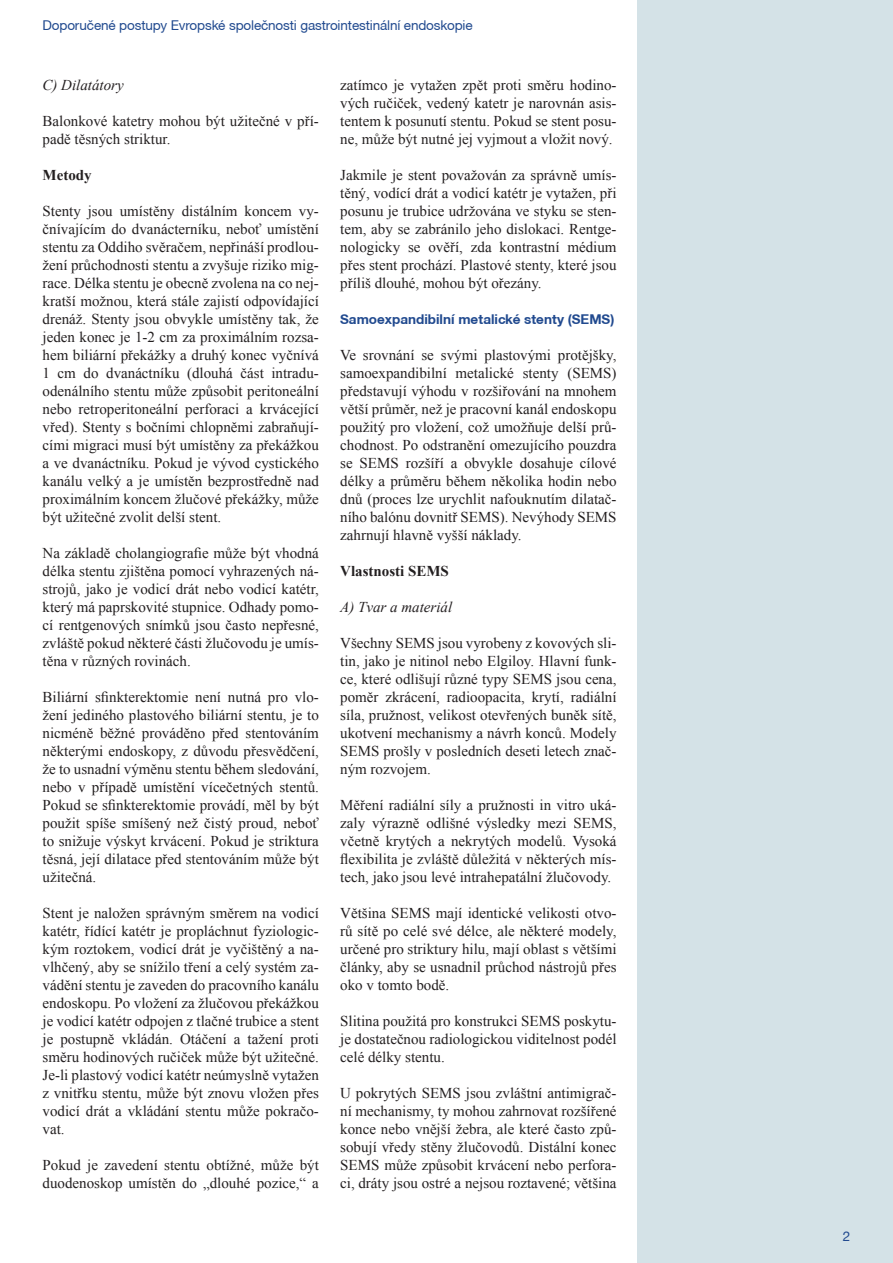
<style>
.page{position:relative;width:893px;height:1263px;background:#fff}
.page>*{position:absolute;margin:0;border:0;box-sizing:border-box;transform-origin:0 0}
.text{font:15px/18px "Times New Roman";color:#231f20;text-align:justify}
.text-2{font:italic 15px "Times New Roman";color:#231f20}
.text-3{font:700 15px "Times New Roman";color:#231f20}
.t1{font:13.5px "Helvetica Neue CE";letter-spacing:-.01em;color:#214a8f}
.stanovisko{font:700 13.5px "Helvetica Neue CE";color:#214a8f}
</style>
<div class="page">
<div style="left:638px;top:0;width:255px;height:1263px;background:#d4e2e7"></div>
<p class="t1" style="left:43px;top:17px;width:432px">Doporučené postupy Evropské společnosti gastrointestinální endoskopie</p>
<p class="text-2" style="left:43px;top:75px;width:83px">C) Dilatátory</p>
<p class="text" style="left:43px;top:112px;width:278px">Balonkové katetry mohou být užitečné v pří&shy;padě těsných striktur.</p>
<p class="text-3" style="left:43px;top:165px;width:51px">Metody</p>
<p class="text" style="left:43px;top:202px;width:278px">Stenty jsou umístěny distálním koncem vy&shy;čnívajícím do dvanácterníku, neboť umístění stentu za Oddiho svěračem, nepřináší prodlou&shy;žení průchodnosti stentu a zvyšuje riziko mig&shy;race. Délka stentu je obecně zvolena na co nej&shy;kratší možnou, která stále zajistí odpovídající drenáž. Stenty jsou obvykle umístěny tak, že jeden konec je 1-2 cm za proximálním rozsa&shy;hem biliární překážky a druhý konec vyčnívá 1 cm do dvanáctníku (dlouhá část intradu&shy;odenálního stentu může způsobit peritoneální nebo retroperitoneální perforaci a krvácející vřed). Stenty s bočními chlopněmi zabraňují&shy;cími migraci musí být umístěny za překážkou a ve dvanáctníku. Pokud je vývod cystického kanálu velký a je umístěn bezprostředně nad proximálním koncem žlučové překážky, může být užitečné zvolit delší stent.</p>
<p class="text" style="left:43px;top:544px;width:278px">Na základě cholangiografie může být vhodná délka stentu zjištěna pomocí vyhrazených ná&shy;strojů, jako je vodicí drát nebo vodicí katétr, který má paprskovité stupnice. Odhady pomo&shy;cí rentgenových snímků jsou často nepřesné, zvláště pokud některé části žlučovodu je umís&shy;těna v různých rovinách.</p>
<p class="text" style="left:43px;top:688px;width:278px">Biliární sfinkterektomie není nutná pro vlo&shy;žení jediného plastového biliární stentu, je to nicméně běžné prováděno před stentováním některými endoskopy, z důvodu přesvědčení, že to usnadní výměnu stentu během sledování, nebo v případě umístění vícečetných stentů.<br>Pokud se sfinkterektomie provádí, měl by být použit spíše smíšený než čistý proud, neboť to snižuje výskyt krvácení. Pokud je striktura těsná, její dilatace před stentováním může být užitečná.</p>
<p class="text" style="left:43px;top:904px;width:278px">Stent je naložen správným směrem na vodicí katétr, řídící katétr je propláchnut fyziologic&shy;kým roztokem, vodicí drát je vyčištěný a na&shy;vlhčený, aby se snížilo tření a celý systém za&shy;vádění stentu je zaveden do pracovního kanálu endoskopu. Po vložení za žlučovou překážkou je vodicí katétr odpojen z tlačné trubice a stent je postupně vkládán. Otáčení a tažení proti směru hodinových ručiček může být užitečné.<br>Je-li plastový vodicí katétr neúmyslně vytažen z vnitřku stentu, může být znovu vložen přes vodicí drát a vkládání stentu může pokračo&shy;vat.</p>
<p class="text" style="left:43px;top:1156px;width:278px">Pokud je zavedení stentu obtížné, může být duodenoskop umístěn do „dlouhé pozice,“ a</p>
<p class="text" style="left:340px;top:76px;width:278px">zatímco je vytažen zpět proti směru hodino&shy;vých ručiček, vedený katetr je narovnán asis&shy;tentem k posunutí stentu. Pokud se stent posu&shy;ne, může být nutné jej vyjmout a vložit nový.</p>
<p class="text" style="left:340px;top:166px;width:278px">Jakmile je stent považován za správně umís&shy;těný, vodící drát a vodicí katétr je vytažen, při posunu je trubice udržována ve styku se sten&shy;tem, aby se zabránilo jeho dislokaci. Rentge&shy;nologicky se ověří, zda kontrastní médium přes stent prochází. Plastové stenty, které jsou příliš dlouhé, mohou být ořezány.</p>
<p class="stanovisko" style="left:340px;top:311px;width:276px">Samoexpandibilní metalické stenty (SEMS)</p>
<p class="text" style="left:340px;top:346px;width:278px">Ve srovnání se svými plastovými protějšky, samoexpandibilní metalické stenty (SEMS) představují výhodu v rozšiřování na mnohem větší průměr, než je pracovní kanál endoskopu použitý pro vložení, což umožňuje delší prů&shy;chodnost. Po odstranění omezujícího pouzdra se SEMS rozšíří a obvykle dosahuje cílové délky a průměru během několika hodin nebo dnů (proces lze urychlit nafouknutím dilatač&shy;ního balónu dovnitř SEMS). Nevýhody SEMS zahrnují hlavně vyšší náklady.</p>
<p class="text-3" style="left:340px;top:561px;width:110px">Vlastnosti SEMS</p>
<p class="text-2" style="left:340px;top:597px;width:114px">A) Tvar a materiál</p>
<p class="text" style="left:340px;top:634px;width:278px">Všechny SEMS jsou vyrobeny z kovových sli&shy;tin, jako je nitinol nebo Elgiloy. Hlavní funk&shy;ce, které odlišují různé typy SEMS jsou cena, poměr zkrácení, radioopacita, krytí, radiální síla, pružnost, velikost otevřených buněk sítě, ukotvení mechanismy a návrh konců. Modely SEMS prošly v posledních deseti letech znač&shy;ným rozvojem.</p>
<p class="text" style="left:340px;top:796px;width:278px">Měření radiální síly a pružnosti in vitro uká&shy;zaly výrazně odlišné výsledky mezi SEMS, včetně krytých a nekrytých modelů. Vysoká flexibilita je zvláště důležitá v některých mís&shy;tech, jako jsou levé intrahepatální žlučovody.</p>
<p class="text" style="left:340px;top:904px;width:278px">Většina SEMS mají identické velikosti otvo&shy;rů sítě po celé své délce, ale některé modely, určené pro striktury hilu, mají oblast s většími články, aby se usnadnil průchod nástrojů přes oko v tomto bodě.</p>
<p class="text" style="left:340px;top:1012px;width:278px">Slitina použitá pro konstrukci SEMS poskytu&shy;je dostatečnou radiologickou viditelnost podél celé délky stentu.</p>
<p class="text" style="left:340px;top:1084px;width:278px">U pokrytých SEMS jsou zvláštní antimigrač&shy;ní mechanismy, ty mohou zahrnovat rozšířené konce nebo vnější žebra, ale které často způ&shy;sobují vředy stěny žlučovodů. Distální konec SEMS může způsobit krvácení nebo perfora&shy;ci, dráty jsou ostré a nejsou roztavené; většina</p>
<p class="t1" style="left:843px;top:1228px;width:9px">2</p>
</div>
